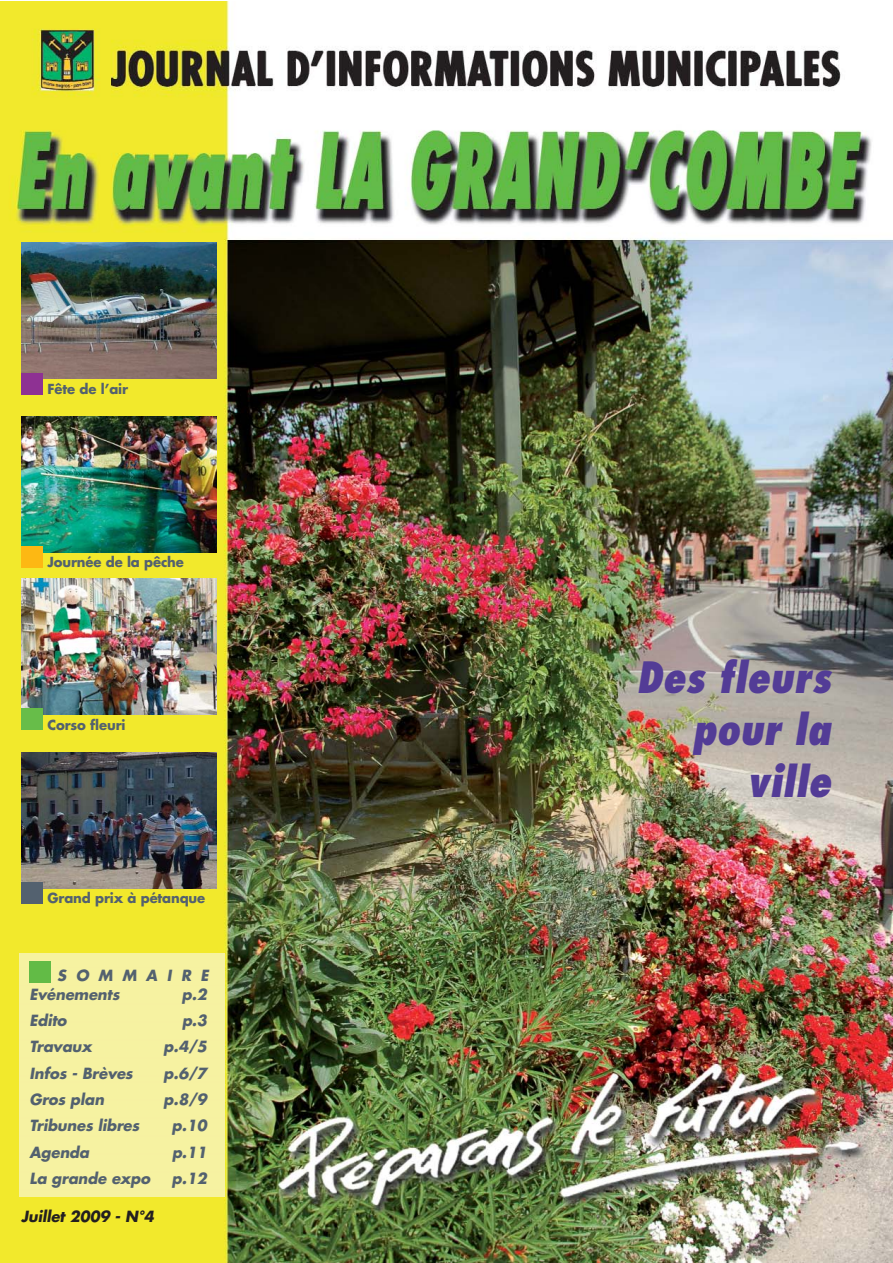
<style>
.page{position:relative;width:893px;height:1263px;background:#fff}
.page>*{position:absolute;margin:0;border:0;box-sizing:border-box;transform-origin:0 0}
.t1{font:italic 800 condensed 42px/52.1px "Futura";color:#533c96;text-align:right}
.t2{font:italic 700 15px "Futura";letter-spacing:.32em;color:#53616f}
.t3{font:italic 700 15px "Futura";color:#231f20}
.t4{font:700 13.5px "Futura";letter-spacing:-.01em;color:#53616f}
</style>
<div class="page">
<img style="left:0;top:2px;width:892px;height:1261px">
<div style="left:20px;top:953px;width:204px;height:243px;background:#f6f2a1"></div>
<div style="left:30px;top:961px;width:21px;height:21px;background:#62bb46"></div>
<img style="left:21px;top:416px;width:196px;height:136px">
<img style="left:21px;top:579px;width:196px;height:136px">
<img style="left:21px;top:753px;width:196px;height:136px">
<img style="left:21px;top:242px;width:196px;height:136px">
<div style="left:21px;top:373px;width:21px;height:21px;background:#8e3193"></div>
<div style="left:21px;top:546px;width:21px;height:21px;background:#fdb813"></div>
<div style="left:21px;top:882px;width:21px;height:21px;background:#53616f"></div>
<div style="left:21px;top:709px;width:21px;height:21px;background:#67bd49"></div>
<p class="t4" style="left:48px;top:383px;width:82px">Fête de l’air</p>
<p class="t4" style="left:48px;top:556px;width:138px">Journée de la pêche</p>
<p class="t4" style="left:48px;top:719px;width:80px">Corso fleuri</p>
<p class="t4" style="left:48px;top:892px;width:159px">Grand prix à pétanque</p>
<p class="t2" style="left:57px;top:968px;width:155px">SOMMAIRE</p>
<p class="t2" style="left:30px;top:987px;width:94px">Evénements</p>
<p class="t2" style="left:182px;top:987px;width:29px">p.2</p>
<p class="t2" style="left:30px;top:1014px;width:41px">Edito</p>
<p class="t2" style="left:182px;top:1014px;width:29px">p.3</p>
<p class="t2" style="left:30px;top:1040px;width:67px">Travaux</p>
<p class="t2" style="left:164px;top:1040px;width:47px">p.4/5</p>
<p class="t2" style="left:30px;top:1066px;width:107px">Infos - Brèves</p>
<p class="t2" style="left:164px;top:1066px;width:45px">p.6/7</p>
<p class="t2" style="left:30px;top:1093px;width:79px">Gros plan</p>
<p class="t2" style="left:164px;top:1093px;width:47px">p.8/9</p>
<p class="t2" style="left:30px;top:1119px;width:114px">Tribunes libres</p>
<p class="t2" style="left:172px;top:1119px;width:39px">p.10</p>
<p class="t2" style="left:30px;top:1145px;width:64px">Agenda</p>
<p class="t2" style="left:172px;top:1145px;width:39px">p.11</p>
<p class="t2" style="left:30px;top:1172px;width:125px">La grande expo</p>
<p class="t2" style="left:172px;top:1172px;width:39px">p.12</p>
<p class="t3" style="left:21px;top:1210px;width:137px">Juillet 2009 - N°4</p>
<h1 class="t1" style="left:636px;top:655px;width:203px">Des fleurs pour la ville</h1>
</div>
